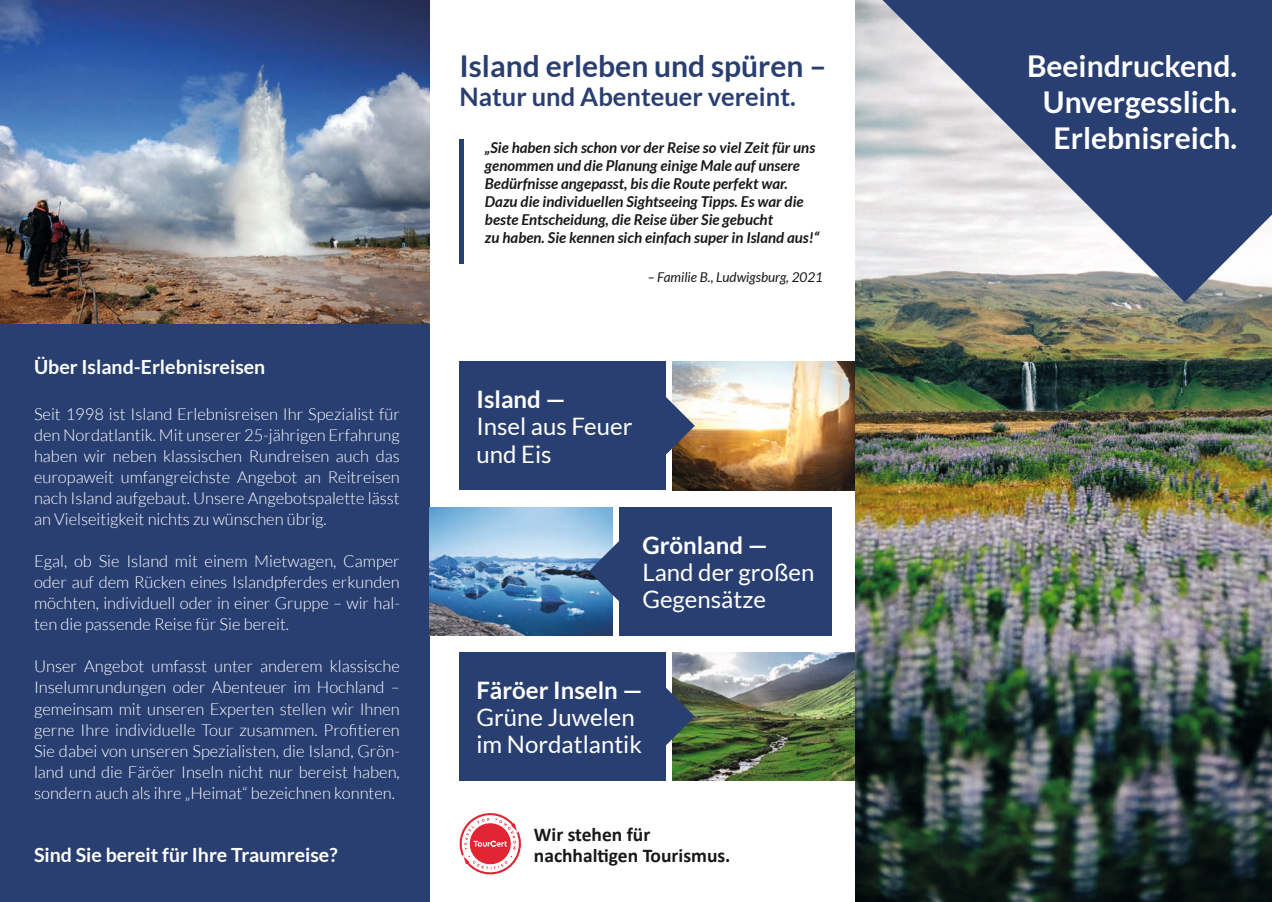
<style>
.page{position:relative;width:1272px;height:902px;background:#fff}
.page>*{position:absolute;margin:0;border:0;box-sizing:border-box;transform-origin:0 0}
.t1{font:700 30px/36px "Lato";color:#fff;text-align:right}
.t2{font:700 30px "Lato";color:#293f72}
.t3{font:700 25.5px "Lato";color:#293f72}
.t4{font:24px/27px "Lato";color:#fff}
.t5{font:700 24px "Lato";color:#fff}
.t6{font:700 19.5px "Lato";color:#fff}
.t7{font:700 19.5px/21px "Calibri";color:#171818}
.t8{font:300 16.5px/21px "Lato";color:#fff;text-align:justify}
.t9{font:italic 700 15px/18px "Lato";color:#171818}
.t10{font:italic 13.5px "Lato";color:#171818}
</style>
<div class="page">
<div style="left:0;top:0;width:429px;height:901px;background:#293f72"></div>
<img style="left:0;top:0;width:429px;height:323px">
<div style="left:459px;top:139px;width:5px;height:125px;background:#293f72"></div>
<img style="left:672px;top:361px;width:183px;height:129px">
<div style="left:459px;top:361px;width:206px;height:129px;background:#293f72"></div>
<img style="left:672px;top:652px;width:183px;height:128px">
<div style="left:459px;top:652px;width:206px;height:128px;background:#293f72"></div>
<img style="left:429px;top:507px;width:183px;height:128px">
<div style="left:619px;top:507px;width:206px;height:128px;background:#293f72"></div>
<div style="left:642px;top:507px;width:189px;height:128px;background:#293f72"></div>
<svg style="left:589px;top:541px;width:30px;height:60px;background:#5778a3"></svg>
<svg style="left:665px;top:395px;width:29px;height:61px;background:#757581"></svg>
<svg style="left:665px;top:686px;width:29px;height:60px;background:#3d5359"></svg>
<img style="left:855px;top:0;width:416px;height:901px">
<svg style="left:882px;top:0;width:389px;height:302px;background:#737f9c"></svg>
<svg style="left:459px;top:813px;width:62px;height:61px"></svg>
<p class="t6" style="left:34px;top:356px;width:233px">Über Island-Erlebnisreisen</p>
<p class="t8" style="left:34px;top:404px;width:367px">Seit 1998 ist Island Erlebnisreisen Ihr Spezialist für den Nordatlantik. Mit unserer 25-jährigen Erfahrung haben wir neben klassischen Rundreisen auch das europaweit umfangreichste Angebot an Reitreisen nach Island aufgebaut. Unsere Angebotspalette lässt an Vielseitigkeit nichts zu wünschen übrig.</p>
<p class="t8" style="left:34px;top:551px;width:367px">Egal, ob Sie Island mit einem Mietwagen, Camper oder auf dem Rücken eines Islandpferdes erkunden möchten, individuell oder in einer Gruppe – wir hal&shy;ten die passende Reise für Sie bereit.</p>
<p class="t8" style="left:34px;top:656px;width:367px">Unser Angebot umfasst unter anderem klassische Inselumrundungen oder Abenteuer im Hochland – gemeinsam mit unseren Experten stellen wir Ihnen gerne Ihre individuelle Tour zusammen. Profitieren Sie dabei von unseren Spezialisten, die Island, Grön&shy;land und die Färöer Inseln nicht nur bereist haben, sondern auch als ihre „Heimat“ bezeichnen konnten.</p>
<p class="t6" style="left:34px;top:843px;width:305px">Sind Sie bereit für Ihre Traumreise?</p>
<h1 class="t2" style="left:459px;top:49px;width:368px">Island erleben und spüren –</h1>
<h2 class="t3" style="left:459px;top:82px;width:338px">Natur und Abenteuer vereint.</h2>
<p class="t9" style="left:485px;top:139px;width:336px">„Sie haben sich schon vor der Reise so viel Zeit für uns genommen und die Planung einige Male auf unsere Bedürfnisse angepasst, bis die Route perfekt war.<br>Dazu die individuellen Sightseeing Tipps. Es war die beste Entscheidung, die Reise über Sie gebucht<br>zu haben. Sie kennen sich einfach super in Island aus!“</p>
<p class="t10" style="left:647px;top:270px;width:177px">– Familie B., Ludwigsburg, 2021</p>
<h3 class="t5" style="left:476px;top:386px;width:91px">Island —</h3>
<h3 class="t4" style="left:476px;top:413px;width:157px">Insel aus Feuer und Eis</h3>
<h3 class="t5" style="left:642px;top:531px;width:127px">Grönland —</h3>
<h3 class="t4" style="left:642px;top:558px;width:174px">Land der großen<br>Gegensätze</h3>
<h3 class="t5" style="left:476px;top:676px;width:168px">Färöer Inseln —</h3>
<h3 class="t4" style="left:476px;top:703px;width:167px">Grüne Juwelen im Nordatlantik</h3>
<p class="t7" style="left:534px;top:823px;width:198px">Wir stehen für nachhaltigen Tourismus.</p>
<h1 class="t1" style="left:1027px;top:48px;width:212px">Beeindruckend.<br>Unvergesslich.<br>Erlebnisreich.</h1>
</div>
